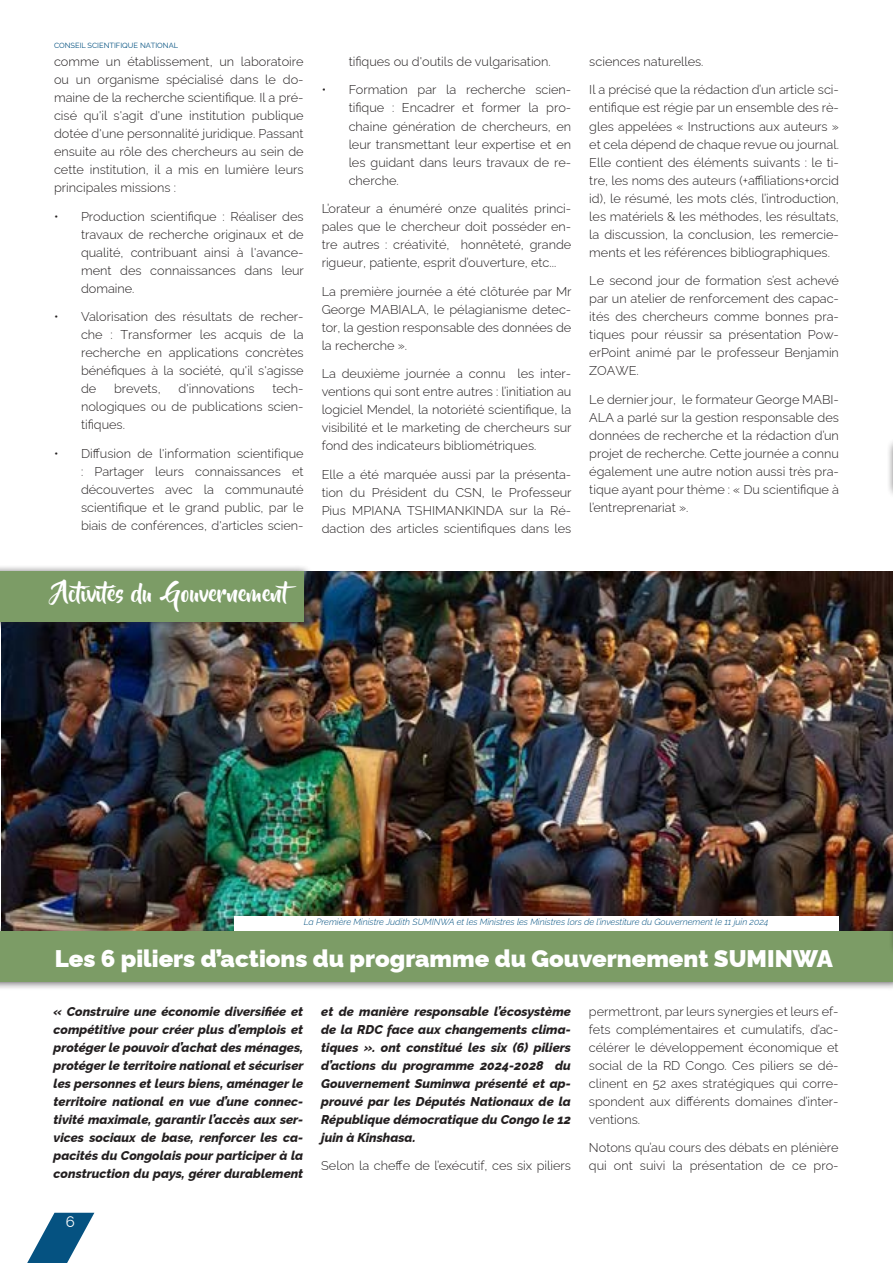
<style>
.page{position:relative;width:893px;height:1263px;background:#fff}
.page>*{position:absolute;margin:0;border:0;box-sizing:border-box;transform-origin:0 0}
.t1{font:900 24px "Raleway";color:#fff}
.t2{font:22.5px "Beyond The Mountains";color:#fff}
.t3{font:100 15px "Raleway";color:#fff}
.t4{font:100 12.75px/18px "Raleway";color:#231f20;text-align:justify}
.t5{font:italic 100 12.75px/18px "Raleway";color:#231f20;text-align:justify}
.t6{font:italic 100 9px "Raleway";color:#055281}
.t7{font:100 7.5px "Raleway";color:#055281}
</style>
<div class="page">
<svg style="left:27px;top:1213px;width:67px;height:50px"></svg>
<img style="left:1px;top:571px;width:892px;height:353px">
<div style="left:0;top:924px;width:893px;height:67px;background:#231f20;opacity:.75"></div>
<div style="left:0;top:931px;width:893px;height:50px;background:#7c9c66"></div>
<div style="left:234px;top:917px;width:605px;height:14px;background:#fff"></div>
<div style="left:0;top:564px;width:313px;height:67px;background:#231f20;opacity:.75"></div>
<div style="left:0;top:571px;width:304px;height:51px;background:#7c9c66"></div>
<div style="left:888px;top:896px;width:5px;height:61px;background:#231f20;opacity:.75"></div>
<div style="left:886px;top:437px;width:7px;height:62px;background:#231f20;opacity:.75"></div>
<p class="t7" style="left:54px;top:39px;width:126px">CONSEIL SCIENTIFIQUE NATIONAL</p>
<p class="t4" style="left:54px;top:51px;width:251px">comme un établissement, un laboratoire ou un organisme spécialisé dans le do&shy;maine de la recherche scientifique. Il a pré&shy;cisé qu'il s'agit d'une institution publique dotée d'une personnalité juridique. Passant ensuite au rôle des chercheurs au sein de cette institution, il a mis en lumière leurs principales missions :</p>
<p class="t4" style="left:81px;top:206px;width:224px;text-indent:-27px">• Production scientifique : Réaliser des travaux de recherche originaux et de qualité, contribuant ainsi à l'avance&shy;ment des connaissances dans leur domaine.</p>
<p class="t4" style="left:81px;top:306px;width:224px;text-indent:-27px">• Valorisation des résultats de recher&shy;che : Transformer les acquis de la recherche en applications concrètes bénéfiques à la société, qu'il s'agisse de</p>
<p class="t4" style="left:81px;top:378px;width:224px;text-indent:191px">tech&shy;nologiques ou de publications scien&shy;tifiques.</p>
<p class="t4" style="left:81px;top:443px;width:224px;text-indent:-27px">• Diffusion de l'information scientifique : Partager leurs connaissances et découvertes avec la communauté scientifique et le grand public, par le biais de conférences, d'articles scien-</p>
<p class="t4" style="left:114px;top:378px;width:48px">brevets,</p>
<p class="t4" style="left:179px;top:378px;width:77px">d'innovations</p>
<p class="t2" style="left:56px;top:581px;width:248px">Activités du Gouvernement</p>
<p class="t4" style="left:349px;top:51px;width:204px">tifiques ou d'outils de vulgarisation.</p>
<p class="t4" style="left:349px;top:80px;width:224px;text-indent:-27px">• Formation par la recherche scien&shy;tifique : Encadrer et former la pro&shy;chaine génération de chercheurs, en leur transmettant leur expertise et en les guidant dans leurs travaux de re&shy;cherche.</p>
<p class="t4" style="left:322px;top:198px;width:251px">L’orateur a énuméré onze qualités princi&shy;pales que le chercheur doit posséder en&shy;tre autres : créativité, honnêteté, grande rigueur, patiente, esprit d’ouverture, etc...</p>
<p class="t4" style="left:322px;top:281px;width:251px">La première journée a été clôturée par Mr George MABIALA, le pélagianisme detec&shy;tor, la gestion responsable des données de la recherche ».</p>
<p class="t4" style="left:322px;top:363px;width:251px">La deuxième journée a connu les inter&shy;ventions qui sont entre autres : l’initiation au logiciel Mendel, la notoriété scientifique, la visibilité et le marketing de chercheurs sur fond des indicateurs bibliométriques.</p>
<p class="t4" style="left:322px;top:464px;width:251px">Elle a été marquée aussi par la présenta&shy;tion du Président du CSN, le Professeur Pius MPIANA TSHIMANKINDA sur la Ré&shy;daction des articles scientifiques dans les</p>
<p class="t4" style="left:589px;top:51px;width:116px">sciences naturelles.</p>
<p class="t4" style="left:589px;top:80px;width:251px">Il a précisé que la rédaction d’un article sci&shy;entifique est régie par un ensemble des rè&shy;gles appelées « Instructions aux auteurs » et cela dépend de chaque revue ou journal.<br>Elle contient des éléments suivants : le ti&shy;tre, les noms des auteurs (+affiliations+orcid id), le résumé, les mots clés, l’introduction, les matériels &amp; les méthodes, les résultats, la discussion, la conclusion, les remercie&shy;ments et les références bibliographiques.</p>
<p class="t4" style="left:589px;top:270px;width:251px">Le second jour de formation s’est achevé par un atelier de renforcement des capac&shy;ités des chercheurs comme bonnes pra&shy;tiques pour réussir sa présentation Pow&shy;erPoint animé par le professeur Benjamin ZOAWE.</p>
<p class="t4" style="left:589px;top:389px;width:251px">Le dernier jour, le formateur George MABI-ALA a parlé sur la gestion responsable des données de recherche et la rédaction d’un projet de recherche. Cette journée a connu également une autre notion aussi très pra&shy;tique ayant pour thème : « Du scientifique à l’entreprenariat ».</p>
<p class="t6" style="left:304px;top:915px;width:466px">La Première Ministre Judith SUMINWA et les Ministres les Ministres lors de l’investiture du Gouvernement le 11 juin 2024</p>
<p class="t1" style="left:55px;top:940px;width:779px">Les 6 piliers d’actions du programme du Gouvernement SUMINWA</p>
<p class="t5" style="left:54px;top:1001px;width:251px">« Construire une économie diversifiée et compétitive pour créer plus d’emplois et protéger le pouvoir d’achat des ménages, protéger le territoire national et sécuriser les personnes et leurs biens, aménager le territoire national en vue d’une connec&shy;tivité maximale, garantir l’accès aux ser&shy;vices sociaux de base, renforcer les ca&shy;pacités du Congolais pour participer à la construction du pays, gérer durablement</p>
<p class="t5" style="left:321px;top:1001px;width:251px">et de manière responsable l’écosystème de la RDC face aux changements clima&shy;tiques ». ont constitué les six (6) piliers d’actions du programme 2024-2028 du Gouvernement Suminwa présenté et ap&shy;prouvé par les Députés Nationaux de la République démocratique du Congo le 12 juin à Kinshasa.</p>
<p class="t4" style="left:321px;top:1155px;width:251px">Selon la cheffe de l’exécutif, ces six piliers</p>
<p class="t3" style="left:66px;top:1209px;width:11px">6</p>
<p class="t4" style="left:589px;top:1001px;width:251px">permettront, par leurs synergies et leurs ef&shy;fets complémentaires et cumulatifs, d’ac&shy;célérer le développement économique et social de la RD Congo. Ces piliers se dé&shy;clinent en 52 axes stratégiques qui corre&shy;spondent aux différents domaines d’inter&shy;ventions.</p>
<p class="t4" style="left:589px;top:1137px;width:251px">Notons qu’au cours des débats en plénière qui ont suivi la présentation de ce pro-</p>
</div>
